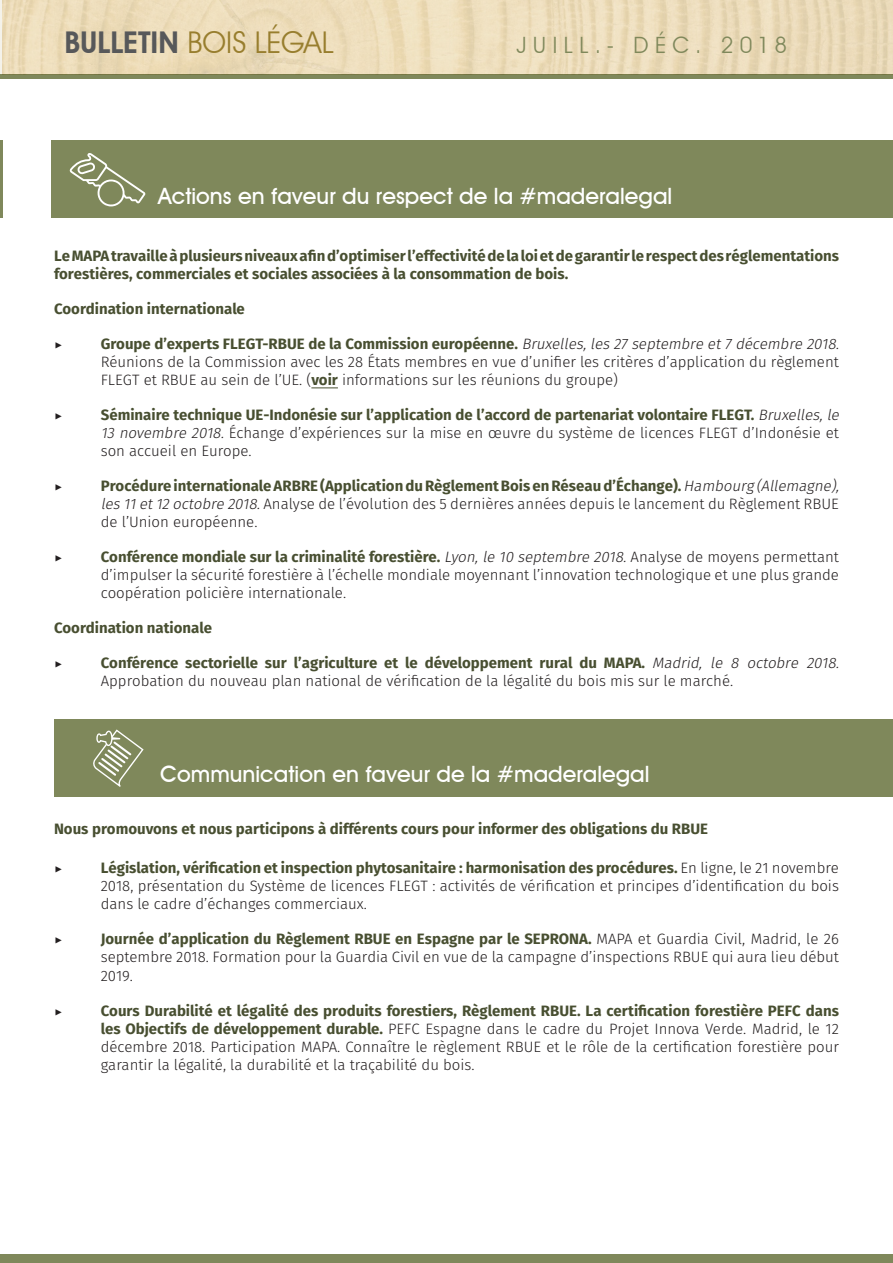
<style>
.page{position:relative;width:893px;height:1263px;background:#fff}
.page>*{position:absolute;margin:0;border:0;box-sizing:border-box;transform-origin:0 0}
.t1{font:30px "Avant Garde IT Cby BT";letter-spacing:-.01em;color:#987e2e}
.Titulo-noticia{font:500 22.5px "Avant Garde IT Cby BT";color:#fff}
.t2{font:22.5px "Avant Garde IT Cby BT";letter-spacing:.275em;color:#7f885b}
.t3{font:300 15px/18px "Fira Sans";color:#231f20}
.Texto_noticias{font:700 15px/18px "Fira Sans";color:#484f31}
.Titulo-noticia-2{font:700 15px "Fira Sans";color:#484f31}
.t4{font:15px "Modern Pictograms";color:#231f20}
.s1{font-weight:600;color:#57585a}
.s2{font-weight:700;color:#484f31}
.s3{font-style:italic}
</style>
<div class="page">
<hr style="left:0;top:140px;width:2px;height:78px;background:#7f885b">
<div style="left:0;top:74px;width:893px;height:5px;background:#7f885b"></div>
<div style="left:0;top:1254px;width:893px;height:9px;background:#7f885b"></div>
<div style="left:52px;top:141px;width:841px;height:77px;background:#7f885b"></div>
<svg style="left:69px;top:153px;width:76px;height:54px"></svg>
<div style="left:54px;top:719px;width:839px;height:78px;background:#7f885b"></div>
<svg style="left:93px;top:729px;width:51px;height:58px"></svg>
<svg style="left:311px;top:387px;width:27px;height:1px"></svg>
<img style="left:2px;top:0;width:891px;height:74px">
<p class="t1" style="left:64px;top:24px;width:271px"><span class="s1">BULLETIN</span> BOIS LÉGAL</p>
<p class="t2" style="left:516px;top:31px;width:272px">JUILL.- DÉC. 2018</p>
<p class="Titulo-noticia" style="left:157px;top:182px;width:490px">Trabajando para cumplir con la #maderalegal</p>
<p class="Titulo-noticia" style="left:158px;top:182px;width:516px">Actions en faveur du respect de la #maderalegal</p>
<p class="Texto_noticias" style="left:54px;top:246px;width:786px">Le MAPA travaille à plusieurs niveaux afin d’optimiser l’effectivité de la loi et de garantir le respect des réglementations forestières, commerciales et sociales associées à la consommation de bois.</p>
<p class="Texto_noticias" style="left:54px;top:299px;width:192px">Coordination internationale</p>
<p class="t4" style="left:54px;top:337px;width:10px">&gt;</p>
<p class="t3" style="left:101px;top:335px;width:743px"><span class="s2">Groupe d’experts FLEGT-RBUE de la Commission européenne.</span> <span class="s3">Bruxelles,les 27septembre et7décembre 2018.<br></span>Réunions de la Commission avec les 28 États membres en vue d’unifier les critères d’application du règlement<br>FLEGT et RBUE au sein de l’UE. (<span class="s2">voir</span> informations sur les réunions du groupe)</p>
<p class="t4" style="left:54px;top:408px;width:10px">&gt;</p>
<p class="t3" style="left:101px;top:406px;width:743px"><span class="s2">Séminaire technique UE-Indonésie sur l’application de l’accord de partenariat volontaire FLEGT.</span> <span class="s3">Bruxelles,le<br>13 novembre 2018.</span> Échange d’expériences sur la mise en œuvre du système de licences FLEGT d’Indonésie et son accueil en Europe.</p>
<p class="t4" style="left:54px;top:479px;width:10px">&gt;</p>
<p class="t3" style="left:101px;top:477px;width:743px"><span class="s2">Procédure internationale ARBRE (Application du Règlement Bois en Réseau d’Échange).</span> <span class="s3">Hambourg (Allemagne), les 11et12 octobre 2018.</span>Analyse de l’évolution des 5 dernières années depuis le lancement du Règlement RBUE de l’Union européenne.</p>
<p class="t4" style="left:54px;top:550px;width:10px">&gt;</p>
<p class="t3" style="left:101px;top:548px;width:740px;text-align:justify"><span class="s2">Conférence mondiale sur la criminalité forestière.</span> <span class="s3">Lyon,le 10 septembre 2018.</span>Analyse de moyens permettant d’impulser la sécurité forestière à l’échelle mondiale moyennant l’innovation technologique et une plus grande coopération policière internationale.</p>
<p class="Texto_noticias" style="left:54px;top:618px;width:160px">Coordination nationale</p>
<p class="t4" style="left:54px;top:656px;width:10px">&gt;</p>
<p class="t3" style="left:101px;top:654px;width:743px"><span class="s2">Conférence sectorielle sur l’agriculture et le développement rural du MAPA.</span> <span class="s3">Madrid, le 8 octobre 2018.<br></span>Approbation du nouveau plan national de vérification de la légalité du bois mis sur le marché.</p>
<p class="Titulo-noticia" style="left:160px;top:760px;width:491px">Communication en faveur de la #maderalegal</p>
<p class="Titulo-noticia-2" style="left:54px;top:816px;width:656px">Nous promouvons et nous participons à différents cours pour informer des obligations du RBUE</p>
<p class="t4" style="left:54px;top:861px;width:10px">&gt;</p>
<p class="t3" style="left:101px;top:859px;width:740px;text-align:justify"><span class="s2">Législation, vérification et inspection phytosanitaire : harmonisation des procédures.</span> En ligne, le 21 novembre 2018, présentation du Système de licences FLEGT : activités de vérification et principes d’identification du bois dans le cadre d’échanges commerciaux.</p>
<p class="t4" style="left:54px;top:932px;width:10px">&gt;</p>
<p class="t3" style="left:101px;top:930px;width:740px;text-align:justify"><span class="s2">Journée d’application du Règlement RBUE en Espagne par le SEPRONA.</span> MAPA et Guardia Civil, Madrid, le 26 septembre 2018. Formation pour la Guardia Civil en vue de la campagne d’inspections RBUE qui aura lieu début 2019.</p>
<p class="t4" style="left:54px;top:1003px;width:10px">&gt;</p>
<p class="t3" style="left:101px;top:1001px;width:740px;text-align:justify"><span class="s2">Cours Durabilité et légalité des produits forestiers, Règlement RBUE. La certification forestière PEFC dans les Objectifs de développement durable.</span> PEFC Espagne dans le cadre du Projet Innova Verde. Madrid, le 12 décembre 2018. Participation MAPA. Connaître le règlement RBUE et le rôle de la certification forestière pour garantir la légalité, la durabilité et la traçabilité du bois.</p>
</div>
